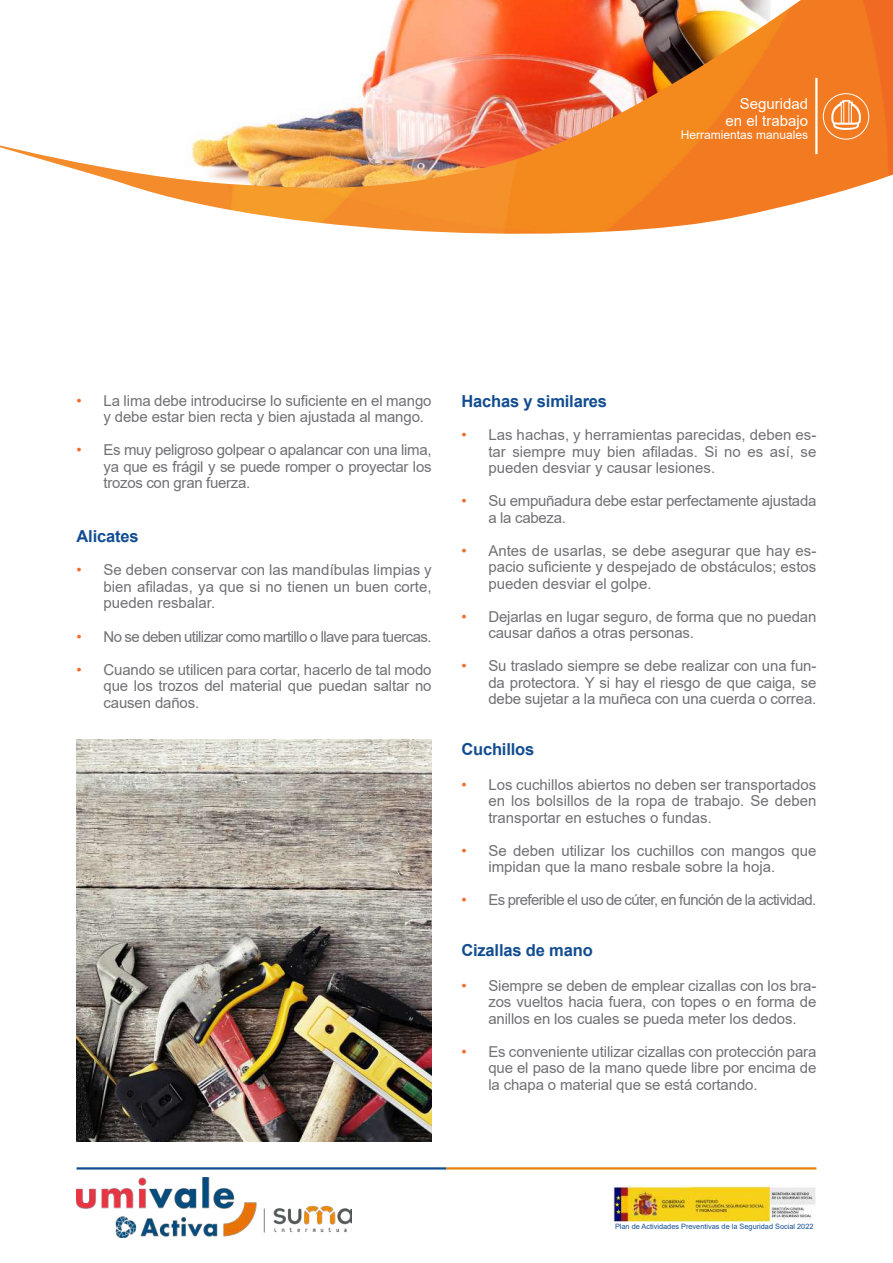
<style>
.page{position:relative;width:893px;height:1263px;background:#fff}
.page>*{position:absolute;margin:0;border:0;box-sizing:border-box;transform-origin:0 0}
.t1{font:700 16.5px "Arial";letter-spacing:-.01em;color:#124d91}
.t2{font:15px/16.5px "Arial";letter-spacing:-.01em;color:#717074;text-align:justify}
.t3{font:15px "Arial";letter-spacing:-.04em;color:#717074}
.t4{font:15px/16.5px "Arial";color:#fff;text-align:right}
.t5{font:12px "Arial";color:#fff}
.t6{font:7.35px "Arial";color:#124d91}
.s1{color:#f26a2c}
</style>
<div class="page">
<img style="left:614px;top:1185px;width:202px;height:36px">
<hr style="left:77px;top:1167px;width:369px;height:2px;background:#124d91">
<hr style="left:446px;top:1167px;width:370px;height:2px;background:#e78208">
<img style="left:77px;top:1178px;width:275px;height:59px">
<img style="left:0;top:0;width:893px;height:234px">
<hr style="left:815px;top:78px;width:2px;height:76px;background:#fff">
<svg style="left:831px;top:100px;width:30px;height:30px"></svg>
<div style="left:823px;top:93px;width:46px;height:47px;border:1px solid #fff;border-radius:50%"></div>
<img style="left:77px;top:740px;width:355px;height:402px">
<p class="t4" style="left:726px;top:96px;width:84px">Seguridad en el trabajo</p>
<p class="t5" style="left:681px;top:127px;width:129px">Herramientas manuales</p>
<p class="t2" style="left:104px;top:392px;width:329px;text-indent:-27px"><span class="s1">•</span> La lima debe introducirse lo suficiente en el mango y debe estar bien recta y bien ajustada al mango.</p>
<p class="t2" style="left:104px;top:442px;width:329px;text-indent:-27px"><span class="s1">•</span> Es muy peligroso golpear o apalancar con una lima, ya que es frágil y se puede romper o proyectar los trozos con gran fuerza.</p>
<p class="t1" style="left:77px;top:525px;width:64px">Alicates</p>
<p class="t2" style="left:104px;top:562px;width:330px;text-indent:-27px"><span class="s1">•</span> Se deben conservar con las mandíbulas limpias y bien afiladas, ya que si no tienen un buen corte, pueden resbalar.</p>
<p class="t3" style="left:77px;top:626px;width:356px"><span class="s1">•</span> No se deben utilizar como martillo o llave para tuercas.</p>
<p class="t2" style="left:104px;top:661px;width:329px;text-indent:-27px"><span class="s1">•</span> Cuando se utilicen para cortar, hacerlo de tal modo que los trozos del material que puedan saltar no causen daños.</p>
<p class="t1" style="left:461px;top:390px;width:147px">Hachas y similares</p>
<p class="t2" style="left:488px;top:426px;width:330px;text-indent:-27px"><span class="s1">•</span> Las hachas, y herramientas parecidas, deben es&shy;tar siempre muy bien afiladas. Si no es así, se pueden desviar y causar lesiones.</p>
<p class="t2" style="left:488px;top:492px;width:329px;text-indent:-27px"><span class="s1">•</span> Su empuñadura debe estar perfectamente ajustada a la cabeza.</p>
<p class="t2" style="left:488px;top:542px;width:330px;text-indent:-27px"><span class="s1">•</span> Antes de usarlas, se debe asegurar que hay es&shy;pacio suficiente y despejado de obstáculos; estos pueden desviar el golpe.</p>
<p class="t2" style="left:488px;top:608px;width:330px;text-indent:-27px"><span class="s1">•</span> Dejarlas en lugar seguro, de forma que no puedan causar daños a otras personas.</p>
<p class="t2" style="left:488px;top:657px;width:330px;text-indent:-27px"><span class="s1">•</span> Su traslado siempre se debe realizar con una fun&shy;da protectora. Y si hay el riesgo de que caiga, se debe sujetar a la muñeca con una cuerda o correa.</p>
<p class="t1" style="left:461px;top:738px;width:74px">Cuchillos</p>
<p class="t2" style="left:488px;top:776px;width:330px;text-indent:-27px"><span class="s1">•</span> Los cuchillos abiertos no deben ser transportados en los bolsillos de la ropa de trabajo. Se deben transportar en estuches o fundas.</p>
<p class="t2" style="left:488px;top:842px;width:330px;text-indent:-27px"><span class="s1">•</span> Se deben utilizar los cuchillos con mangos que impidan que la mano resbale sobre la hoja.</p>
<p class="t3" style="left:461px;top:889px;width:356px"><span class="s1">•</span> Es preferible el uso de cúter, en función de la actividad.</p>
<p class="t1" style="left:461px;top:939px;width:133px">Cizallas de mano</p>
<p class="t2" style="left:488px;top:977px;width:330px;text-indent:-27px"><span class="s1">•</span> Siempre se deben de emplear cizallas con los bra&shy;zos vueltos hacia fuera, con topes o en forma de anillos en los cuales se pueda meter los dedos.</p>
<p class="t2" style="left:488px;top:1043px;width:329px;text-indent:-27px"><span class="s1">•</span> Es conveniente utilizar cizallas con protección para que el paso de la mano quede libre por encima de la chapa o material que se está cortando.</p>
<p class="t6" style="left:615px;top:1221px;width:200px">Plan de Actividades Preventivas de la Seguridad Social 2022</p>
</div>
